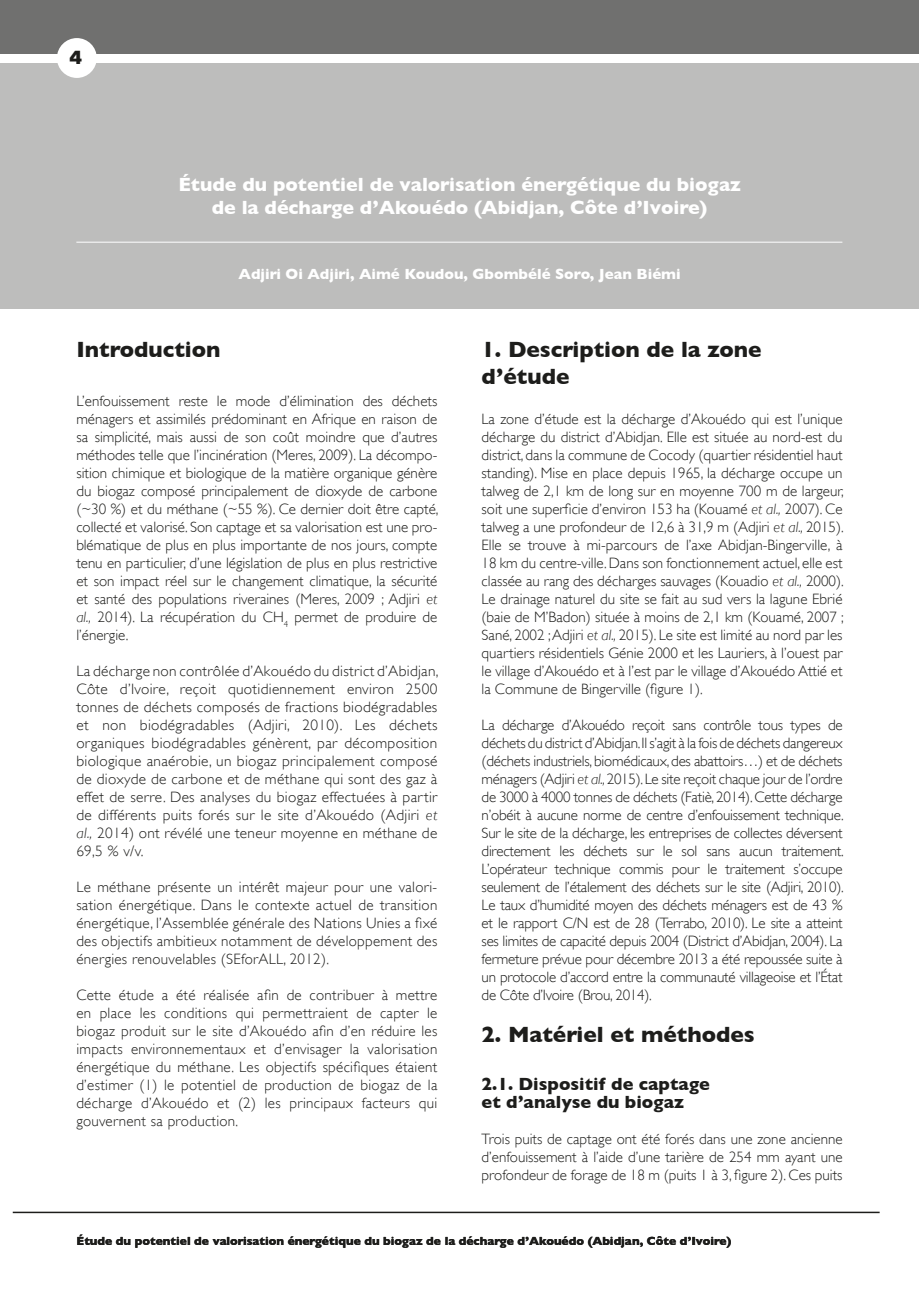
<style>
.page{position:relative;width:919px;height:1289px;background:#fff}
.page>*{position:absolute;margin:0;border:0;box-sizing:border-box;transform-origin:0 0}
.t1{font:700 22.5px/27px "Gill Sans";color:#1d1d1b}
.t2{font:700 19.5px/23.4px "Gill Sans";color:#fff;text-align:center}
.t3{font:700 18px/18px "Gill Sans";color:#1d1d1b}
.t4{font:18px "Square 721 Blk Normal";color:#1d1d1b}
.t5{font:300 15px/18px "Gill Sans";color:#1d1d1b;text-align:justify}
.t6{font:700 15px "Gill Sans";color:#fff}
.t7{font:700 12px "Gill Sans";color:#1d1d1b}
.s1{font-style:italic}
</style>
<div class="page">
<div style="left:906px;top:0;width:12px;height:53px;background:#70706f"></div>
<div style="left:0;top:64px;width:918px;height:244px;background:#bdbdbc"></div>
<div style="left:0;top:0;width:906px;height:53px;background:#70706f"></div>
<hr style="left:76px;top:242px;width:766px;height:1px;background:#fff">
<div style="left:57px;top:38px;width:40px;height:40px;background:#fff;border-radius:50%"></div>
<hr style="left:13px;top:1211px;width:866px;height:2px;background:#1d1d1b">
<p class="t4" style="left:69px;top:46px;width:15px">4</p>
<h2 class="t2" style="left:178px;top:173px;width:564px">Étude du potentiel de valorisation énergétique du biogaz de la décharge d’Akouédo (Abidjan, Côte d’Ivoire)</h2>
<p class="t6" style="left:238px;top:265px;width:443px">Adjiri Oi Adjiri, Aimé Koudou, Gbombélé Soro, Jean Biémi</p>
<h1 class="t1" style="left:76px;top:336px;width:146px">Introduction</h1>
<p class="t5" style="left:76px;top:392px;width:364px">L’enfouissement reste le mode d’élimination des déchets ménagers et assimilés prédominant en Afrique en raison de sa simplicité, mais aussi de son coût moindre que d’autres méthodes telle que l’incinération (Meres, 2009). La décompo&shy;sition chimique et biologique de la matière organique génère du biogaz composé principalement de dioxyde de carbone (~30 %) et du méthane (~55 %). Ce dernier doit être capté, collecté et valorisé. Son captage et sa valorisation est une pro&shy;blématique de plus en plus importante de nos jours, compte tenu en particulier, d’une législation de plus en plus restrictive et son impact réel sur le changement climatique, la sécurité et santé des populations riveraines (Meres, 2009 ; Adjiri <span class="s1">et al.,</span> 2014). La récupération du CH<sub>4</sub> permet de produire de l’énergie.</p>
<p class="t5" style="left:76px;top:662px;width:364px">La décharge non contrôlée d’Akouédo du district d’Abidjan, Côte d’Ivoire, reçoit quotidiennement environ 2500 tonnes de déchets composés de fractions biodégradables et non biodégradables (Adjiri, 2010). Les déchets organiques biodégradables génèrent, par décomposition biologique anaérobie, un biogaz principalement composé de dioxyde de carbone et de méthane qui sont des gaz à effet de serre. Des analyses du biogaz effectuées à partir de différents puits forés sur le site d’Akouédo (Adjiri <span class="s1">et al.,</span> 2014) ont révélé une teneur moyenne en méthane de 69,5 % v/v.</p>
<p class="t5" style="left:76px;top:878px;width:362px">Le méthane présente un intérêt majeur pour une valori&shy;sation énergétique. Dans le contexte actuel de transition énergétique, l’Assemblée générale des Nations Unies a fixé des objectifs ambitieux notamment de développement des énergies renouvelables (SEforALL, 2012).</p>
<p class="t5" style="left:76px;top:986px;width:362px">Cette étude a été réalisée afin de contribuer à mettre en place les conditions qui permettraient de capter le biogaz produit sur le site d’Akouédo afin d’en réduire les impacts environnementaux et d’envisager la valorisation énergétique du méthane. Les objectifs spécifiques étaient d’estimer (1) le potentiel de production de biogaz de la décharge d’Akouédo et (2) les principaux facteurs qui gouvernent sa production.</p>
<h1 class="t1" style="left:481px;top:336px;width:281px">1. Description de la zone d’étude</h1>
<p class="t5" style="left:481px;top:410px;width:364px">La zone d’étude est la décharge d’Akouédo qui est l’unique décharge du district d’Abidjan. Elle est située au nord-est du district, dans la commune de Cocody (quartier résidentiel haut standing). Mise en place depuis 1965, la décharge occupe un talweg de 2,1 km de long sur en moyenne 700 m de largeur, soit une superficie d’environ 153 ha (Kouamé <span class="s1">et al.,</span> 2007). Ce talweg a une profondeur de 12,6 à 31,9 m (Adjiri <span class="s1">et al.,</span> 2015).<br>Elle se trouve à mi-parcours de l’axe Abidjan-Bingerville, à 18 km du centre-ville. Dans son fonctionnement actuel, elle est classée au rang des décharges sauvages (Kouadio <span class="s1">et al.,</span> 2000).<br>Le drainage naturel du site se fait au sud vers la lagune Ebrié (baie de M’Badon) située à moins de 2,1 km (Kouamé, 2007 ; Sané, 2002 ; Adjiri <span class="s1">et al.,</span> 2015). Le site est limité au nord par les quartiers résidentiels Génie 2000 et les Lauriers, à l’ouest par le village d’Akouédo et à l’est par le village d’Akouédo Attié et la Commune de Bingerville (figure 1).</p>
<p class="t5" style="left:481px;top:716px;width:364px">La décharge d’Akouédo reçoit sans contrôle tous types de déchets du district d’Abidjan. Il s’agit à la fois de déchets dangereux (déchets industriels, biomédicaux, des abattoirs…) et de déchets ménagers (Adjiri <span class="s1">et al.,</span> 2015). Le site reçoit chaque jour de l’ordre de 3000 à 4000 tonnes de déchets (Fatiè, 2014). Cette décharge n’obéit à aucune norme de centre d’enfouissement technique.<br>Sur le site de la décharge, les entreprises de collectes déversent directement les déchets sur le sol sans aucun traitement.<br>L’opérateur technique commis pour le traitement s’occupe seulement de l’étalement des déchets sur le site (Adjiri, 2010).<br>Le taux d’humidité moyen des déchets ménagers est de 43 % et le rapport C/N est de 28 (Terrabo, 2010). Le site a atteint ses limites de capacité depuis 2004 (District d’Abidjan, 2004). La fermeture prévue pour décembre 2013 a été repoussée suite à un protocole d’accord entre la communauté villageoise et l’État de Côte d’Ivoire (Brou, 2014).</p>
<h1 class="t1" style="left:481px;top:1021px;width:274px">2. Matériel et méthodes</h1>
<p class="t3" style="left:481px;top:1075px;width:230px">2.1. Dispositif de captage et d’analyse du biogaz</p>
<p class="t5" style="left:481px;top:1130px;width:362px">Trois puits de captage ont été forés dans une zone ancienne d’enfouissement à l’aide d’une tarière de 254 mm ayant une profondeur de forage de 18 m (puits 1 à 3, figure 2). Ces puits</p>
<p class="t7" style="left:77px;top:1233px;width:656px">Étude du potentiel de valorisation énergétique du biogaz de la décharge d’Akouédo (Abidjan, Côte d’Ivoire)</p>
</div>
